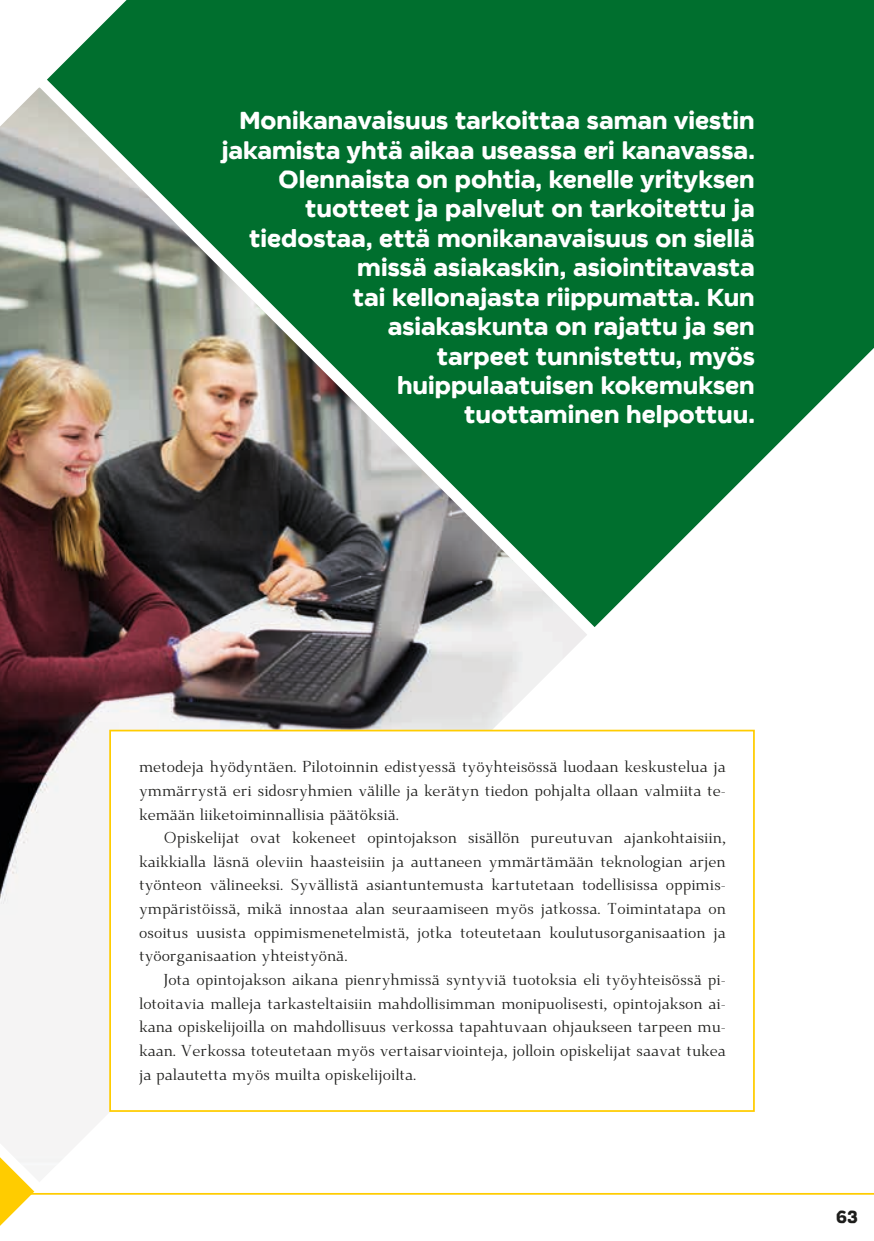
<style>
.page{position:relative;width:874px;height:1241px;background:#fff}
.page>*{position:absolute;margin:0;border:0;box-sizing:border-box;transform-origin:0 0}
.t1{font:700 24.5px/29.4px "Meccanica";color:#fff;text-align:right}
.t2{font:700 17.5px "Meccanica";color:#1d1d1b}
.t3{font:15.75px/23.6px "Dehuti Alt";color:#1d1d1b;text-align:justify}
</style>
<div class="page">
<svg style="left:0;top:1182px;width:34px;height:43px"></svg>
<hr style="left:0;top:1192px;width:873px;height:2px;background:#fc0">
<svg style="left:47px;top:0;width:826px;height:627px;fill:#006f2e"></svg>
<img style="left:0;top:87px;width:587px;height:1078px">
<div style="left:109px;top:729px;width:645px;height:382px;background:#fff;border:2px solid #fc0"></div>
<p class="t1" style="left:221px;top:106px;width:534px">Monikanavaisuus tarkoittaa saman viestin jakamista yhtä aikaa useassa eri kanavassa.<br>Olennaista on pohtia, kenelle yrityksen tuotteet ja palvelut on tarkoitettu ja tiedostaa, että monikanavaisuus on siellä missä asiakaskin, asiointitavasta<br>tai kellonajasta riippumatta. Kun asiakaskunta on rajattu ja sen<br>tarpeet tunnistettu, myös<br>huippulaatuisen kokemuksen<br>tuottaminen helpottuu.</p>
<p class="t3" style="left:139px;top:755px;width:588px">metodeja hyödyntäen. Pilotoinnin edistyessä työyhteisössä luodaan keskustelua ja ymmärrystä eri sidosryhmien välille ja kerätyn tiedon pohjalta ollaan valmiita te&shy;kemään liiketoiminnallisia päätöksiä.</p>
<p class="t3" style="left:139px;top:825px;width:588px;text-indent:25px">Opiskelijat ovat kokeneet opintojakson sisällön pureutuvan ajankohtaisiin, kaikkialla läsnä oleviin haasteisiin ja auttaneen ymmärtämään teknologian arjen työnteon välineeksi. Syvällistä asiantuntemusta kartutetaan todellisissa oppimis&shy;ympäristöissä, mikä innostaa alan seuraamiseen myös jatkossa. Toimintatapa on osoitus uusista oppimismenetelmistä, jotka toteutetaan koulutusorganisaation ja työorganisaation yhteistyönä.</p>
<p class="t3" style="left:139px;top:967px;width:588px;text-indent:25px">Jota opintojakson aikana pienryhmissä syntyviä tuotoksia eli työyhteisössä pi&shy;lotoitavia malleja tarkasteltaisiin mahdollisimman monipuolisesti, opintojakson ai&shy;kana opiskelijoilla on mahdollisuus verkossa tapahtuvaan ohjaukseen tarpeen mu&shy;kaan. Verkossa toteutetaan myös vertaisarviointeja, jolloin opiskelijat saavat tukea ja palautetta myös muilta opiskelijoilta.</p>
<p class="t2" style="left:835px;top:1204px;width:23px">63</p>
</div>
